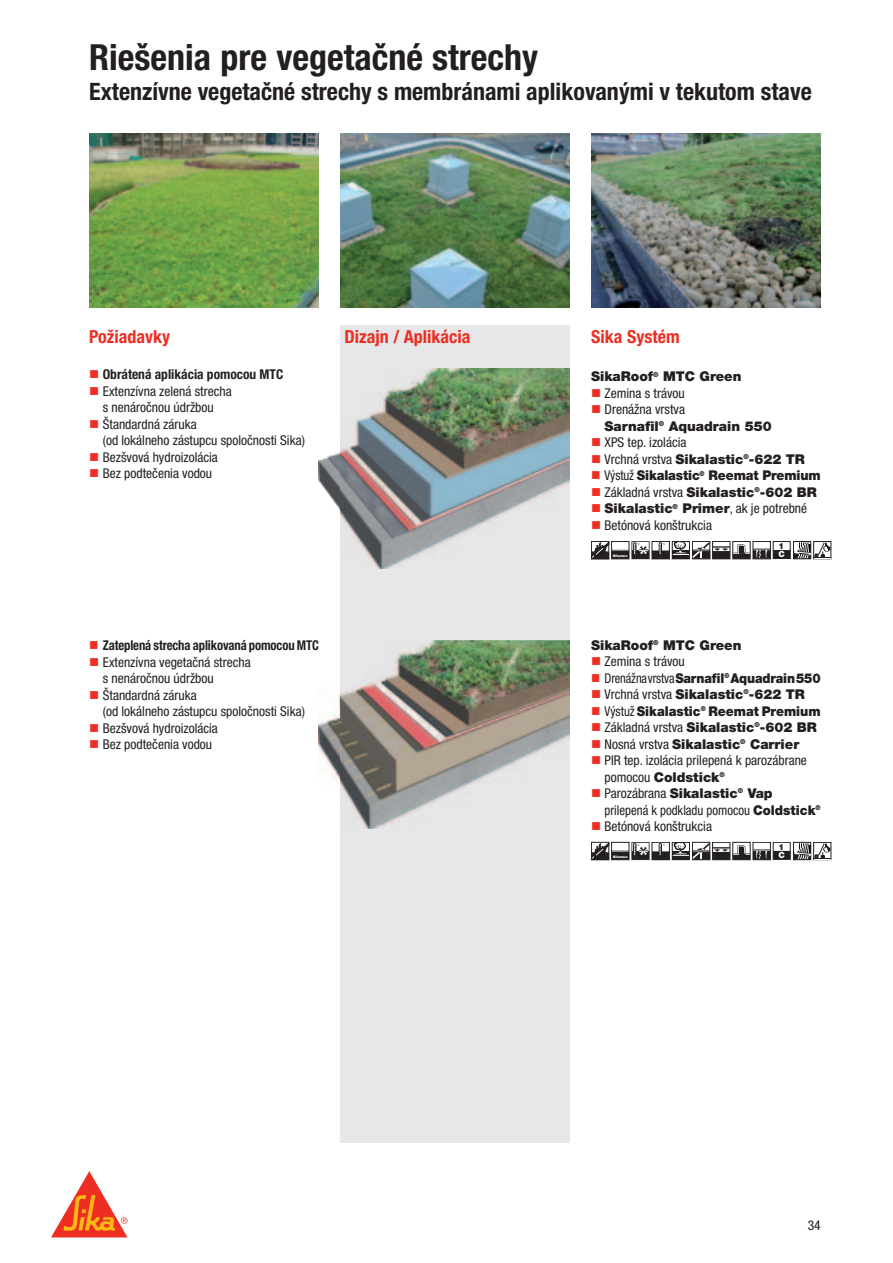
<style>
.page{position:relative;width:893px;height:1263px;background:#fff}
.page>*{position:absolute;margin:0;border:0;box-sizing:border-box;transform-origin:0 0}
.t1{font:700 condensed 36px "Helvetica Neue LT Pro";color:#231f20}
.t2{font:700 condensed 24px "Helvetica Neue LT Pro";color:#231f20}
.t3{font:700 condensed 18px "Helvetica Neue LT Pro";color:#ee2e22}
.t4{font:condensed 13.5px/16.5px "Helvetica Neue LT Pro";color:#231f20}
.t5{font:900 13.5px/16.5px "Helvetica Neue LT Pro";color:#231f20}
.t6{font:900 13.5px "Helvetica Neue LT Pro";color:#231f20;scale:.94 1}
.t7{font:700 condensed 13.5px "Helvetica Neue LT Pro";letter-spacing:-.01em;color:#231f20;scale:.94 1}
.t8{font:900 13.5px "Helvetica Neue LT Pro";color:#231f20;scale:.92 1}
.t9{font:700 condensed 13.5px "Helvetica Neue LT Pro";letter-spacing:-.01em;color:#231f20}
.t10{font:900 8.4px "Helvetica Neue LT Pro";color:#fff}
.t11{font:900 8.4px "Helvetica Neue LT Pro";color:#231f20}
.t12{font:900 3.3px "Helvetica Neue LT Pro";color:#fff}
.s1{color:#ee2e22}
.s2{font-weight:400;font-stretch:condensed}
.s3{font-weight:900;font-stretch:normal}
</style>
<div class="page">
<svg style="left:51px;top:1171px;width:77px;height:66px"></svg>
<div style="left:340px;top:325px;width:230px;height:818px;background:#e6e7e9"></div>
<img style="left:340px;top:134px;width:230px;height:173px">
<img style="left:89px;top:134px;width:230px;height:173px">
<img style="left:591px;top:134px;width:230px;height:173px">
<img style="left:319px;top:369px;width:251px;height:200px">
<div style="left:793px;top:541px;width:18px;height:18px;border:1px solid #231f20"></div>
<div style="left:813px;top:541px;width:18px;height:18px;border:1px solid #231f20"></div>
<svg style="left:793px;top:542px;width:38px;height:17px"></svg>
<svg style="left:591px;top:541px;width:58px;height:18px"></svg>
<div style="left:753px;top:541px;width:18px;height:18px;border:1px solid #231f20"></div>
<svg style="left:672px;top:541px;width:98px;height:18px"></svg>
<div style="left:773px;top:541px;width:18px;height:18px;background:#555253"></div>
<div style="left:773px;top:541px;width:17px;height:17px;background:#fff"></div>
<div style="left:773px;top:541px;width:17px;height:18px;border:1px solid #231f20"></div>
<div style="left:773px;top:550px;width:17px;height:8px;background:#231f20"></div>
<div style="left:652px;top:541px;width:18px;height:18px;border:1px solid #231f20"></div>
<div style="left:652px;top:550px;width:17px;height:9px;background:#231f20"></div>
<svg style="left:659px;top:542px;width:6px;height:16px"></svg>
<div style="left:793px;top:842px;width:18px;height:18px;border:1px solid #231f20"></div>
<div style="left:813px;top:842px;width:18px;height:18px;border:1px solid #231f20"></div>
<svg style="left:793px;top:843px;width:38px;height:17px"></svg>
<svg style="left:591px;top:842px;width:58px;height:18px"></svg>
<div style="left:753px;top:842px;width:18px;height:18px;border:1px solid #231f20"></div>
<svg style="left:672px;top:842px;width:98px;height:18px"></svg>
<svg style="left:790px;top:842px;width:1px;height:18px"></svg>
<div style="left:773px;top:842px;width:17px;height:18px;border:1px solid #231f20"></div>
<div style="left:773px;top:851px;width:17px;height:8px;background:#231f20"></div>
<div style="left:652px;top:842px;width:18px;height:18px;border:1px solid #231f20"></div>
<div style="left:652px;top:851px;width:17px;height:9px;background:#231f20"></div>
<svg style="left:659px;top:843px;width:6px;height:16px"></svg>
<img style="left:319px;top:640px;width:251px;height:189px">
<h1 class="t1" style="left:89px;top:36px;width:450px">Riešenia pre vegetačné strechy</h1>
<h2 class="t2" style="left:89px;top:77px;width:724px">Extenzívne vegetačné strechy s membránami aplikovanými v tekutom stave</h2>
<h3 class="t3" style="left:89px;top:326px;width:82px">Požiadavky</h3>
<h3 class="t3" style="left:344px;top:326px;width:128px">Dizajn / Aplikácia</h3>
<h3 class="t3" style="left:591px;top:326px;width:90px">Sika Systém</h3>
<p class="t9" style="left:89px;top:366px;width:196px"><span class="s1">■</span> Obrátená aplikácia pomocou MTC</p>
<p class="t4" style="left:89px;top:383px;width:144px;text-align:center"><span class="s1">■</span> Extenzívna zelená strecha s nenáročnou údržbou</p>
<p class="t4" style="left:103px;top:416px;width:204px;text-indent:-13px"><span class="s1">■</span> Štandardná záruka<br>(od lokálneho zástupcu spoločnosti Sika)</p>
<p class="t4" style="left:89px;top:449px;width:130px"><span class="s1">■</span> Bezšvová hydroizolácia</p>
<p class="t4" style="left:89px;top:465px;width:124px"><span class="s1">■</span> Bez podtečenia vodou</p>
<p class="t7" style="left:89px;top:637px;width:246px"><span class="s1">■</span> Zateplená strecha aplikovaná pomocou MTC</p>
<p class="t4" style="left:103px;top:654px;width:149px;text-indent:-13px"><span class="s1">■</span> Extenzívna vegetačná strecha s nenáročnou údržbou</p>
<p class="t4" style="left:103px;top:687px;width:204px;text-indent:-13px"><span class="s1">■</span> Štandardná záruka<br>(od lokálneho zástupcu spoločnosti Sika)</p>
<p class="t4" style="left:89px;top:720px;width:130px"><span class="s1">■</span> Bezšvová hydroizolácia</p>
<p class="t4" style="left:89px;top:736px;width:124px"><span class="s1">■</span> Bez podtečenia vodou</p>
<p class="t5" style="left:591px;top:368px;width:152px">SikaRoof<sup>®</sup> MTC Green</p>
<p class="t4" style="left:591px;top:385px;width:95px"><span class="s1">■</span> Zemina s trávou</p>
<p class="t5" style="left:605px;top:401px;width:169px;text-indent:-14px"><span class="s1">■</span> <span class="s2">Drenážna vrstva<br></span>Sarnafil<sup>®</sup> Aquadrain 550</p>
<p class="t4" style="left:591px;top:434px;width:97px"><span class="s1">■</span> XPS tep. izolácia</p>
<p class="t5" style="left:591px;top:451px;width:215px"><span class="s1">■</span> <span class="s2">Vrchná vrstva</span> Sikalastic<sup>®</sup>-622 TR</p>
<p class="t6" style="left:591px;top:467px;width:246px"><span class="s1">■</span> <span class="s2">Výstuž</span> Sikalastic<sup>®</sup> Reemat Premium</p>
<p class="t5" style="left:591px;top:484px;width:227px"><span class="s1">■</span> <span class="s2">Základná vrstva</span> Sikalastic<sup>®</sup>-602 BR</p>
<p class="t5" style="left:591px;top:500px;width:218px"><span class="s1">■</span> Sikalastic<sup>®</sup> Primer<span class="s2">, ak je potrebné</span></p>
<p class="t4" style="left:591px;top:517px;width:122px"><span class="s1">■</span> Betónová konštrukcia</p>
<p class="t11" style="left:778px;top:541px;width:7px">1</p>
<p class="t12" style="left:613px;top:554px;width:16px">Bitumen</p>
<p class="t10" style="left:778px;top:549px;width:8px">C</p>
<p class="t5" style="left:591px;top:636px;width:152px">SikaRoof<sup>®</sup> MTC Green</p>
<p class="t4" style="left:591px;top:653px;width:95px"><span class="s1">■</span> Zemina s trávou</p>
<p class="t8" style="left:591px;top:670px;width:251px"><span class="s1">■</span> <span class="s2">Drenážna vrstva</span> Sarnafil<sup>®</sup> Aquadrain 550</p>
<p class="t5" style="left:591px;top:686px;width:215px"><span class="s1">■</span> <span class="s2">Vrchná vrstva</span> Sikalastic<sup>®</sup>-622 TR</p>
<p class="t6" style="left:591px;top:703px;width:246px"><span class="s1">■</span> <span class="s2">Výstuž</span> Sikalastic<sup>®</sup> Reemat Premium</p>
<p class="t5" style="left:591px;top:719px;width:227px"><span class="s1">■</span> <span class="s2">Základná vrstva</span> Sikalastic<sup>®</sup>-602 BR</p>
<p class="t5" style="left:591px;top:735px;width:210px"><span class="s1">■</span> <span class="s2">Nosná vrstva</span> Sikalastic<sup>®</sup> Carrier</p>
<p class="t4" style="left:605px;top:752px;width:204px;text-indent:-14px"><span class="s1">■</span> PIR tep. izolácia prilepená k parozábrane pomocou <span class="s3">Coldstick</span><sup>®</sup></p>
<p class="t4" style="left:605px;top:785px;width:218px;text-indent:-14px"><span class="s1">■</span> Parozábrana <span class="s3">Sikalastic</span><sup>®</sup> <span class="s3">Vap<br></span>prilepená k podkladu pomocou <span class="s3">Coldstick</span><sup>®</sup></p>
<p class="t4" style="left:591px;top:818px;width:122px"><span class="s1">■</span> Betónová konštrukcia</p>
<p class="t11" style="left:778px;top:842px;width:7px">1</p>
<p class="t12" style="left:613px;top:854px;width:16px">Bitumen</p>
<p class="t10" style="left:778px;top:850px;width:8px">C</p>
<p class="t4" style="left:808px;top:1217px;width:14px">34</p>
</div>
